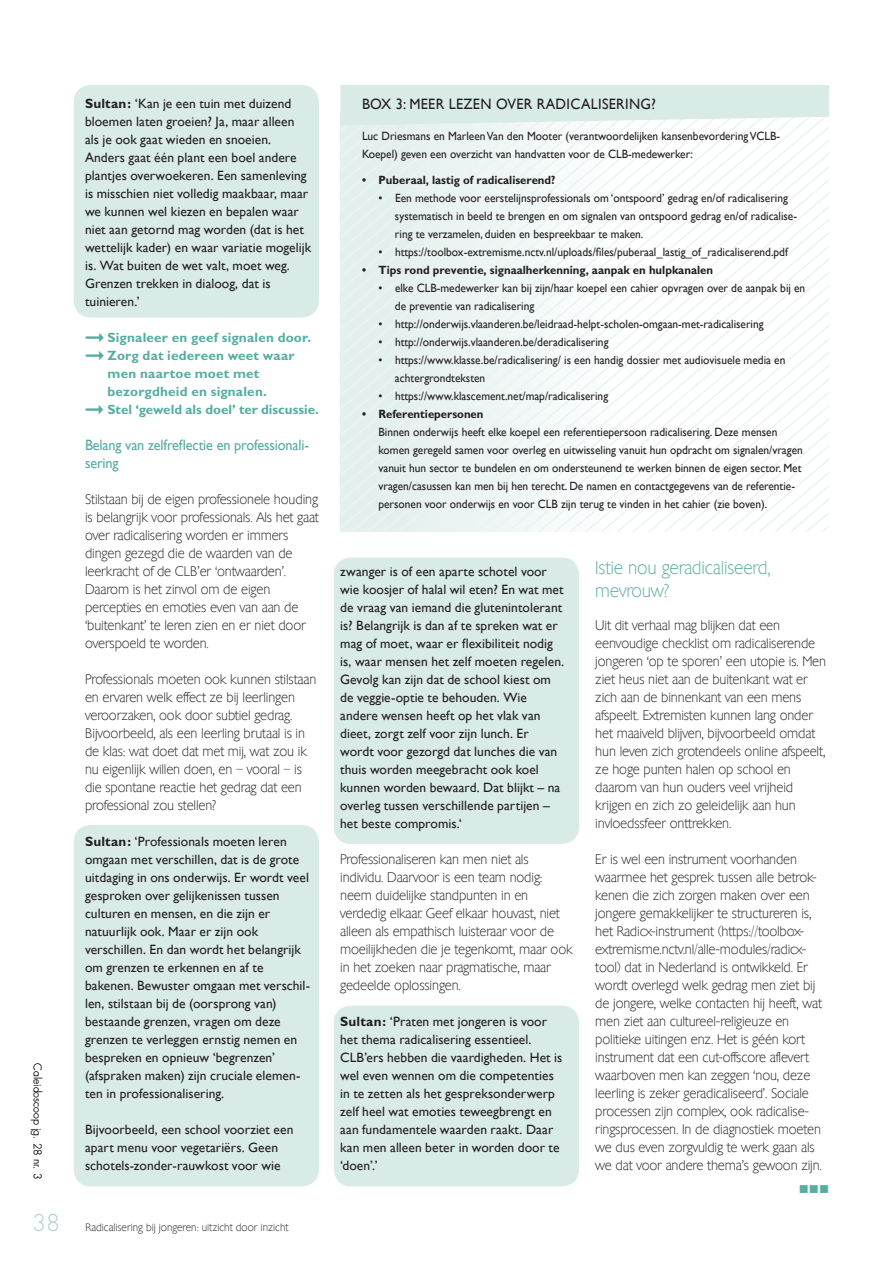
<style>
.page{position:relative;width:893px;height:1263px;background:#fff}
.page>*{position:absolute;margin:0;border:0;box-sizing:border-box;transform-origin:0 0}
.t1{font:18px/22.5px "Chantilly Serial Xlight";letter-spacing:-.01em;color:#55ada1}
.t2{font:15px/18px "Gill Sans";letter-spacing:-.01em;color:#55ada1;scale:.95 1}
.t3{font:15px "Gill Sans";letter-spacing:.02em;color:#231f20;scale:.95 1}
.t4{font:13.5px/18px "Chantilly Serial Xlight";letter-spacing:-.01em;color:#231f20}
.t5{font:13.5px/18px "Gill Sans";letter-spacing:.005em;color:#231f20}
.t6{font:700 13.5px "M Gill Sans";letter-spacing:.015em;color:#55ada1}
.t7{font:13.5px "Wingdings";color:#55ada1}
.t8{font:12px/18px "Gill Sans";color:#231f20;scale:.95 1}
.t9{font:700 12px "M Gill Sans";color:#231f20;scale:.95 1}
.t10{font:10.5px "Chantilly Serial Xlight";color:#231f20}
.t11{font:300 10.5px "Futura Std";color:#231f20}
.s1{font-family:"M Gill Sans";font-weight:700}
.s2{font-family:"Futura Std";font-weight:300;font-size:22.5px;color:#a7d0c9}
</style>
<div class="page">
<div style="left:74px;top:85px;width:245px;height:232px;background:#d9ebe7;border-radius:17px"></div>
<div style="left:334px;top:558px;width:245px;height:286px;background:#d9ebe7;border-radius:17px"></div>
<div style="left:334px;top:1006px;width:245px;height:180px;background:#d9ebe7;border-radius:17px"></div>
<div style="left:74px;top:825px;width:245px;height:361px;background:#d9ebe7;border-radius:17px"></div>
<svg style="left:340px;top:125px;width:489px;height:406px"></svg>
<svg style="left:340px;top:85px;width:489px;height:40px;background:#dcece8"></svg>
<p class="t5" style="left:85px;top:94px;width:228px"><span class="s1">Sultan:</span> ‘Kan je een tuin met duizend bloemen laten groeien? Ja, maar alleen als je ook gaat wieden en snoeien.<br>Anders gaat één plant een boel andere plantjes overwoekeren. Een samenleving is misschien niet volledig maakbaar, maar we kunnen wel kiezen en bepalen waar niet aan getornd mag worden (dat is het wettelijk kader) en waar variatie mogelijk is. Wat buiten de wet valt, moet weg.<br>Grenzen trekken in dialoog, dat is tuinieren.’</p>
<p class="t6" style="left:85px;top:330px;width:228px">➞ Signaleer en geef signalen door.</p>
<p class="t6" style="left:85px;top:348px;width:211px">➞ Zorg dat iedereen weet waar</p>
<p class="t6" style="left:108px;top:366px;width:153px">men naartoe moet met</p>
<p class="t6" style="left:108px;top:384px;width:161px">bezorgdheid en signalen.</p>
<p class="t6" style="left:85px;top:402px;width:235px">➞ Stel ‘geweld als doel’ ter discussie.</p>
<p class="t2" style="left:85px;top:436px;width:237px">Belang van zelfreflectie en professionali&shy;sering</p>
<p class="t4" style="left:85px;top:489px;width:235px">Stilstaan bij de eigen professionele houding is belangrijk voor professionals. Als het gaat over radicalisering worden er immers dingen gezegd die de waarden van de leerkracht of de CLB’er ‘ontwaarden’.<br>Daarom is het zinvol om de eigen percepties en emoties even van aan de ‘buitenkant’ te leren zien en er niet door overspoeld te worden.</p>
<p class="t4" style="left:85px;top:669px;width:233px">Professionals moeten ook kunnen stilstaan en ervaren welk effect ze bij leerlingen veroorzaken, ook door subtiel gedrag.<br>Bijvoorbeeld, als een leerling brutaal is in de klas: wat doet dat met mij, wat zou ik nu eigenlijk willen doen, en – vooral – is die spontane reactie het gedrag dat een professional zou stellen?</p>
<p class="t5" style="left:85px;top:832px;width:226px"><span class="s1">Sultan:</span> ‘Professionals moeten leren omgaan met verschillen, dat is de grote uitdaging in ons onderwijs. Er wordt veel gesproken over gelijkenissen tussen culturen en mensen, en die zijn er natuurlijk ook. Maar er zijn ook verschillen. En dan wordt het belangrijk om grenzen te erkennen en af te bakenen. Bewuster omgaan met verschil&shy;len, stilstaan bij de (oorsprong van) bestaande grenzen, vragen om deze grenzen te verleggen ernstig nemen en bespreken en opnieuw ‘begrenzen’ (afspraken maken) zijn cruciale elemen&shy;ten in professionalisering.</p>
<p class="t5" style="left:85px;top:1120px;width:210px">Bijvoorbeeld, een school voorziet een apart menu voor vegetariërs. Geen schotels-zonder-rauwkost voor wie</p>
<p class="t11" style="left:44px;top:1063px;width:117px;rotate:90deg">Caleidoscoop jg. 28 nr. 3</p>
<p class="t10" style="left:32px;top:1219px;width:258px"><span class="s2">38</span> Radicalisering bij jongeren: uitzicht door inzicht</p>
<p class="t3" style="left:362px;top:95px;width:311px">BOX 3: MEER LEZEN OVER RADICALISERING?</p>
<p class="t8" style="left:362px;top:127px;width:442px">Luc Driesmans en Marleen Van den Mooter (verantwoordelijken kansenbevordering VCLB-<br>Koepel) geven een overzicht van handvatten voor de CLB-medewerker:</p>
<p class="t9" style="left:362px;top:173px;width:205px">• Puberaal, lastig of radicaliserend?</p>
<p class="t8" style="left:395px;top:188px;width:425px;text-indent:-16px">• Een methode voor eerstelijnsprofessionals om ‘ontspoord’ gedrag en/of radicalisering systematisch in beeld te brengen en om signalen van ontspoord gedrag en/of radicalise&shy;ring te verzamelen, duiden en bespreekbaar te maken.</p>
<p class="t8" style="left:378px;top:242px;width:432px">• https://toolbox-extremisme.nctv.nl/uploads/files/puberaal_lastig_of_radicaliserend.pdf</p>
<p class="t9" style="left:362px;top:263px;width:371px">• Tips rond preventie, signaalherkenning, aanpak en hulpkanalen</p>
<p class="t8" style="left:395px;top:278px;width:433px;text-indent:-16px">• elke CLB-medewerker kan bij zijn/haar koepel een cahier opvragen over de aanpak bij en de preventie van radicalisering</p>
<p class="t8" style="left:378px;top:314px;width:407px">• http://onderwijs.vlaanderen.be/leidraad-helpt-scholen-omgaan-met-radicalisering</p>
<p class="t8" style="left:378px;top:332px;width:244px">• http://onderwijs.vlaanderen.be/deradicalisering</p>
<p class="t8" style="left:395px;top:350px;width:412px;text-indent:-16px">• https://www.klasse.be/radicalisering/ is een handig dossier met audiovisuele media en achtergrondteksten</p>
<p class="t8" style="left:378px;top:386px;width:243px">• https://www.klascement.net/map/radicalisering</p>
<p class="t9" style="left:362px;top:407px;width:129px">• Referentiepersonen</p>
<p class="t8" style="left:378px;top:422px;width:448px">Binnen onderwijs heeft elke koepel een referentiepersoon radicalisering. Deze mensen komen geregeld samen voor overleg en uitwisseling vanuit hun opdracht om signalen/vragen vanuit hun sector te bundelen en om ondersteunend te werken binnen de eigen sector. Met vragen/casussen kan men bij hen terecht. De namen en contactgegevens van de referentie&shy;personen voor onderwijs en voor CLB zijn terug te vinden in het cahier (zie boven).</p>
<p class="t5" style="left:340px;top:562px;width:226px">zwanger is of een aparte schotel voor wie koosjer of halal wil eten? En wat met de vraag van iemand die glutenintolerant is? Belangrijk is dan af te spreken wat er mag of moet, waar er flexibiliteit nodig is, waar mensen het zelf moeten regelen.<br>Gevolg kan zijn dat de school kiest om de veggie-optie te behouden. Wie andere wensen heeft op het vlak van dieet, zorgt zelf voor zijn lunch. Er wordt voor gezorgd dat lunches die van thuis worden meegebracht ook koel kunnen worden bewaard. Dat blijkt – na overleg tussen verschillende partijen – het beste compromis.‘</p>
<p class="t4" style="left:340px;top:849px;width:234px">Professionaliseren kan men niet als individu. Daarvoor is een team nodig: neem duidelijke standpunten in en verdedig elkaar. Geef elkaar houvast, niet alleen als empathisch luisteraar voor de moeilijkheden die je tegenkomt, maar ook in het zoeken naar pragmatische, maar gedeelde oplossingen.</p>
<p class="t5" style="left:340px;top:1012px;width:224px"><span class="s1">Sultan:</span> ‘Praten met jongeren is voor het thema radicalisering essentieel.<br>CLB’ers hebben die vaardigheden. Het is wel even wennen om die competenties in te zetten als het gespreksonderwerp zelf heel wat emoties teweegbrengt en aan fundamentele waarden raakt. Daar kan men alleen beter in worden door te ‘doen’.’</p>
<h1 class="t1" style="left:595px;top:556px;width:177px">Istie nou geradicaliseerd, mevrouw?</h1>
<p class="t4" style="left:595px;top:615px;width:232px">Uit dit verhaal mag blijken dat een eenvoudige checklist om radicaliserende jongeren ‘op te sporen’ een utopie is. Men ziet heus niet aan de buitenkant wat er zich aan de binnenkant van een mens afspeelt. Extremisten kunnen lang onder het maaiveld blijven, bijvoorbeeld omdat hun leven zich grotendeels online afspeelt, ze hoge punten halen op school en daarom van hun ouders veel vrijheid krijgen en zich zo geleidelijk aan hun invloedssfeer onttrekken.</p>
<p class="t4" style="left:595px;top:849px;width:228px">Er is wel een instrument voorhanden waarmee het gesprek tussen alle betrok&shy;kenen die zich zorgen maken over een jongere gemakkelijker te structureren is, het Radicx-instrument (https://toolbox&shy;extremisme.nctv.nl/alle-modules/radicx&shy;tool) dat in Nederland is ontwikkeld. Er wordt overlegd welk gedrag men ziet bij de jongere, welke contacten hij heeft, wat men ziet aan cultureel-religieuze en politieke uitingen enz. Het is géén kort instrument dat een cut-offscore aflevert waarboven men kan zeggen ‘nou, deze leerling is zeker geradicaliseerd’. Sociale processen zijn complex, ook radicalise&shy;ringsprocessen. In de diagnostiek moeten we dus even zorgvuldig te werk gaan als we dat voor andere thema’s gewoon zijn.</p>
<p class="t7" style="left:799px;top:1182px;width:32px">■■■</p>
</div>
